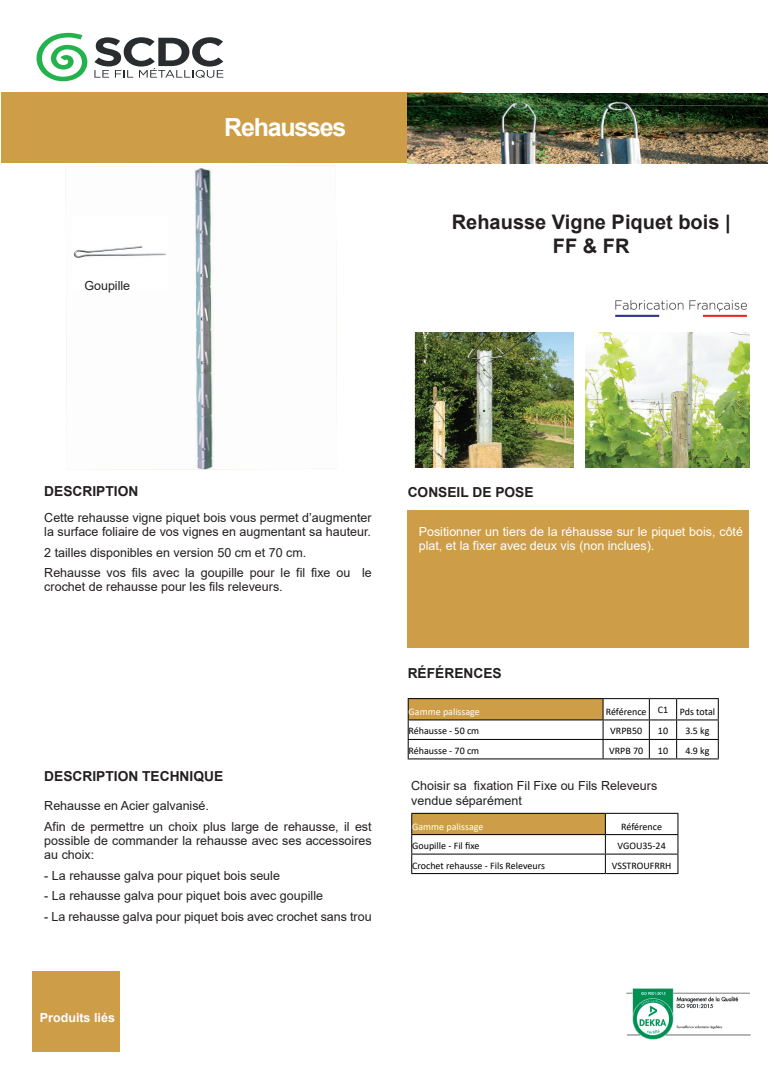
<style>
.page{position:relative;width:780px;height:1088px;background:#fff}
.page>*{position:absolute;margin:0;border:0;box-sizing:border-box;transform-origin:0 0}
.t1{font:700 25px "Arial";letter-spacing:-.05em;color:#fff}
.t2{font:700 20px/24px "Arial";color:#231f20;text-align:center}
.t3{font:700 13.75px "Arial";color:#231f20}
.t4{font:12.5px/13.8px "Arial";color:#231f20}
.t5{font:12.5px/13.8px "Arial";color:#fff}
.t6{font:700 12.5px "Arial";color:#fff}
.t7{font:10px "Calibri";color:#000}
.t8{font:10px "Calibri";color:#fff}
</style>
<div class="page">
<img style="left:626px;top:988px;width:125px;height:52px">
<div style="left:1px;top:92px;width:461px;height:71px;background:#cd9d47"></div>
<div style="left:407px;top:510px;width:341px;height:138px;background:#cd9d47"></div>
<div style="left:32px;top:971px;width:88px;height:80px;background:#cd9d47"></div>
<img style="left:407px;top:93px;width:360px;height:71px">
<img style="left:615px;top:301px;width:131px;height:16px">
<svg style="left:36px;top:33px;width:51px;height:48px"></svg>
<svg style="left:94px;top:37px;width:129px;height:41px"></svg>
<img style="left:586px;top:333px;width:163px;height:135px">
<img style="left:414px;top:333px;width:159px;height:135px">
<img style="left:66px;top:165px;width:271px;height:305px">
<div style="left:408px;top:699px;width:195px;height:21px;background:#cd9d47"></div>
<hr style="left:407px;top:698px;width:196px;height:1px;background:#000">
<hr style="left:603px;top:698px;width:46px;height:1px;background:#000">
<hr style="left:676px;top:698px;width:42px;height:1px;background:#000">
<hr style="left:407px;top:719px;width:196px;height:1px;background:#000">
<hr style="left:603px;top:719px;width:46px;height:1px;background:#000">
<hr style="left:676px;top:719px;width:42px;height:1px;background:#000">
<hr style="left:407px;top:739px;width:196px;height:1px;background:#000">
<hr style="left:603px;top:739px;width:46px;height:1px;background:#000">
<hr style="left:676px;top:739px;width:42px;height:1px;background:#000">
<hr style="left:407px;top:758px;width:196px;height:1px;background:#000">
<hr style="left:603px;top:758px;width:46px;height:1px;background:#000">
<hr style="left:676px;top:758px;width:42px;height:1px;background:#000">
<svg style="left:407px;top:699px;width:1px;height:59px"></svg>
<svg style="left:602px;top:699px;width:1px;height:59px"></svg>
<svg style="left:648px;top:698px;width:29px;height:61px"></svg>
<svg style="left:717px;top:699px;width:1px;height:59px"></svg>
<div style="left:411px;top:813px;width:194px;height:21px;background:#cd9d47"></div>
<hr style="left:411px;top:813px;width:194px;height:1px;background:#000">
<hr style="left:605px;top:813px;width:73px;height:1px;background:#000">
<hr style="left:411px;top:834px;width:194px;height:1px;background:#000">
<hr style="left:605px;top:834px;width:73px;height:1px;background:#000">
<hr style="left:411px;top:853px;width:194px;height:1px;background:#000">
<hr style="left:605px;top:853px;width:73px;height:1px;background:#000">
<hr style="left:411px;top:873px;width:194px;height:1px;background:#000">
<hr style="left:605px;top:873px;width:73px;height:1px;background:#000">
<svg style="left:411px;top:814px;width:1px;height:59px"></svg>
<svg style="left:605px;top:814px;width:1px;height:59px"></svg>
<svg style="left:677px;top:814px;width:1px;height:59px"></svg>
<img style="left:73px;top:217px;width:94px;height:71px">
<p class="t4" style="left:84px;top:279px;width:47px">Goupille</p>
<h1 class="t1" style="left:224px;top:109px;width:124px">Rehausses</h1>
<h2 class="t2" style="left:452px;top:210px;width:280px">Rehausse Vigne Piquet bois |<br>FF &amp; FR</h2>
<p class="t3" style="left:44px;top:482px;width:95px">DESCRIPTION</p>
<p class="t4" style="left:44px;top:510px;width:329px">Cette rehausse vigne piquet bois vous permet d’augmenter la surface foliaire de vos vignes en augmentant sa hauteur.</p>
<p class="t4" style="left:44px;top:541px;width:329px;line-height:20.9px">2 tailles disponibles en version 50 cm et 70 cm.<br>Rehausse vos fils avec la goupille pour le fil fixe ou le</p>
<p class="t4" style="left:44px;top:580px;width:240px">crochet de rehausse pour les fils releveurs.</p>
<p class="t3" style="left:44px;top:767px;width:180px">DESCRIPTION TECHNIQUE</p>
<p class="t4" style="left:44px;top:795px;width:329px;line-height:20.9px">Rehausse en Acier galvanisé.<br>Afin de permettre un choix plus large de rehausse, il est</p>
<p class="t4" style="left:44px;top:833px;width:329px">possible de commander la rehausse avec ses accessoires au choix:</p>
<p class="t4" style="left:44px;top:868px;width:237px">- La rehausse galva pour piquet bois seule</p>
<p class="t4" style="left:44px;top:889px;width:280px">- La rehausse galva pour piquet bois avec goupille</p>
<p class="t4" style="left:44px;top:910px;width:329px">- La rehausse galva pour piquet bois avec crochet sans trou</p>
<p class="t6" style="left:40px;top:1008px;width:77px">Produits liés</p>
<p class="t3" style="left:407px;top:483px;width:127px">CONSEIL DE POSE</p>
<p class="t5" style="left:419px;top:525px;width:326px">Positionner un tiers de la réhausse sur le piquet bois, côté plat, et la fixer avec deux vis (non inclues).</p>
<p class="t3" style="left:407px;top:664px;width:95px">RÉFÉRENCES</p>
<p class="t8" style="left:408px;top:705px;width:73px">Gamme palissage</p>
<p class="t7" style="left:605px;top:705px;width:111px">Référence C1 Pds total</p>
<p class="t7" style="left:408px;top:724px;width:72px">Réhausse - 50 cm</p>
<p class="t7" style="left:610px;top:724px;width:33px">VRPB50</p>
<p class="t7" style="left:658px;top:724px;width:12px">10</p>
<p class="t7" style="left:685px;top:724px;width:26px">3.5 kg</p>
<p class="t7" style="left:408px;top:744px;width:72px">Réhausse - 70 cm</p>
<p class="t7" style="left:609px;top:744px;width:36px">VRPB 70</p>
<p class="t7" style="left:658px;top:744px;width:12px">10</p>
<p class="t7" style="left:685px;top:744px;width:26px">4.9 kg</p>
<p class="t4" style="left:411px;top:778px;width:247px;line-height:15px">Choisir sa fixation Fil Fixe ou Fils Releveurs vendue séparément</p>
<p class="t8" style="left:412px;top:819px;width:73px">Gamme palissage</p>
<p class="t7" style="left:621px;top:819px;width:42px">Référence</p>
<p class="t7" style="left:412px;top:839px;width:69px">Goupille - Fil fixe</p>
<p class="t7" style="left:617px;top:839px;width:50px">VGOU35-24</p>
<p class="t7" style="left:412px;top:858px;width:134px">Crochet rehausse - Fils Releveurs</p>
<p class="t7" style="left:611px;top:858px;width:61px">VSSTROUFRRH</p>
</div>
